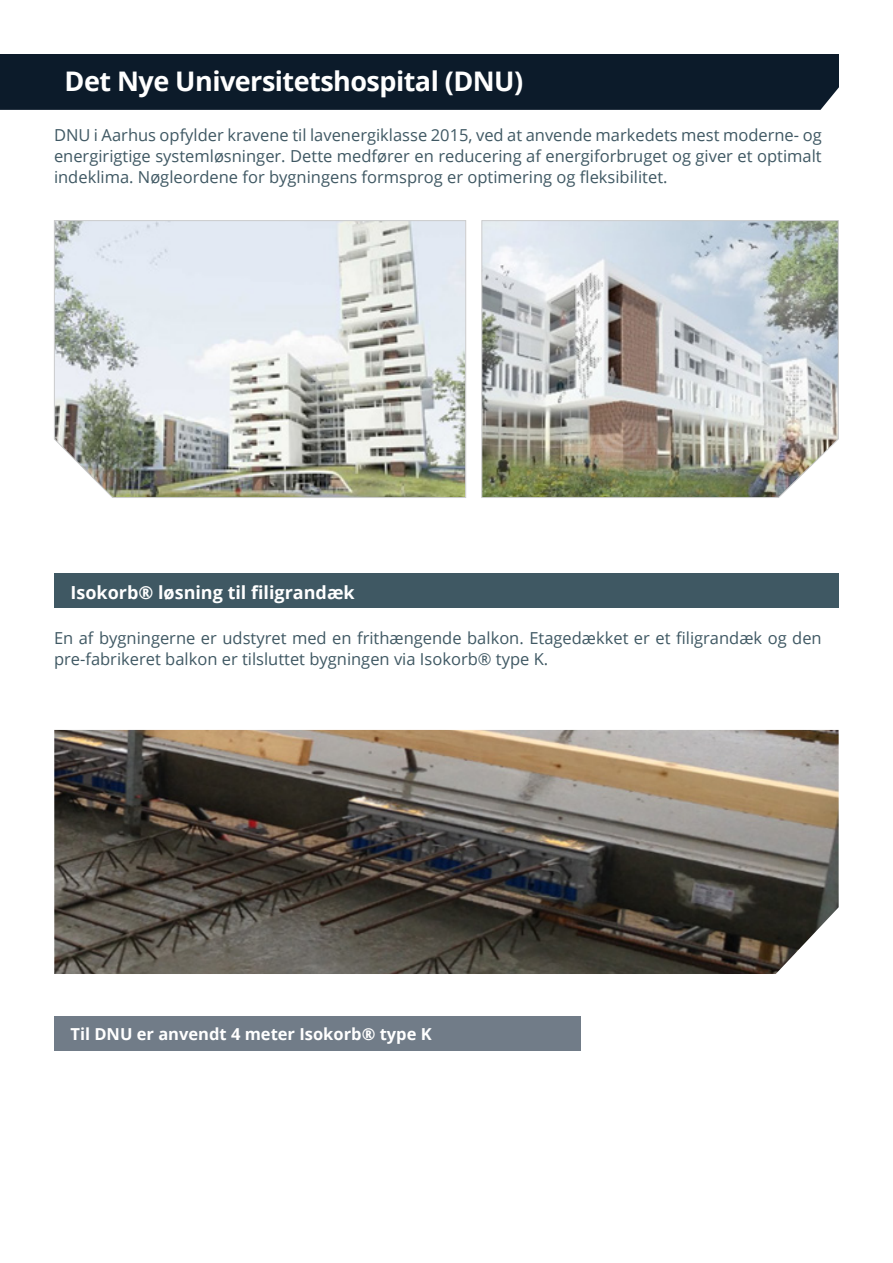
<style>
.page{position:relative;width:893px;height:1263px;background:#fff}
.page>*{position:absolute;margin:0;border:0;box-sizing:border-box;transform-origin:0 0}
.H2_Høyrestilt_-_Hvit{font:700 27px "Open Sans";letter-spacing:-.02em;color:#fff}
.Skjema_Subheading_Ve{font:700 18px "Open Sans";color:#fff}
.Brødtekst{font:16.5px/21px "Open Sans";color:#3f5863;text-align:justify}
.Skjema_Subheading_Ve-2{font:700 16.5px "Open Sans";color:#fff}
</style>
<div class="page">
<div style="left:54px;top:573px;width:785px;height:35px;background:#3f5863"></div>
<div style="left:0;top:54px;width:839px;height:56px;background:#0c1b2a"></div>
<svg style="left:54px;top:220px;width:412px;height:278px;background:#c7cbc9"></svg>
<img style="left:481px;top:220px;width:358px;height:278px">
<div style="left:54px;top:1016px;width:526px;height:34px;background:#717c88"></div>
<img style="left:54px;top:730px;width:785px;height:244px">
<p class="H2_Høyrestilt_-_Hvit" style="left:65px;top:63px;width:460px">Det Nye Universitetshospital (DNU)</p>
<p class="Brødtekst" style="left:54px;top:124px;width:769px">DNU i Aarhus opfylder kravene til lavenergiklasse 2015, ved at anvende markedets mest moderne- og energirigtige systemløsninger. Dette medfører en reducering af energiforbruget og giver et optimalt indeklima. Nøgleordene for bygningens formsprog er optimering og fleksibilitet.</p>
<p class="Skjema_Subheading_Ve" style="left:71px;top:580px;width:286px">Isokorb® løsning til filigrandæk</p>
<p class="Brødtekst" style="left:54px;top:627px;width:769px">En af bygningerne er udstyret med en frithængende balkon. Etagedækket er et filigrandæk og den pre-fabrikeret balkon er tilsluttet bygningen via Isokorb® type K.</p>
<p class="Skjema_Subheading_Ve-2" style="left:71px;top:1022px;width:363px">Til DNU er anvendt 4 meter Isokorb® type K</p>
</div>
